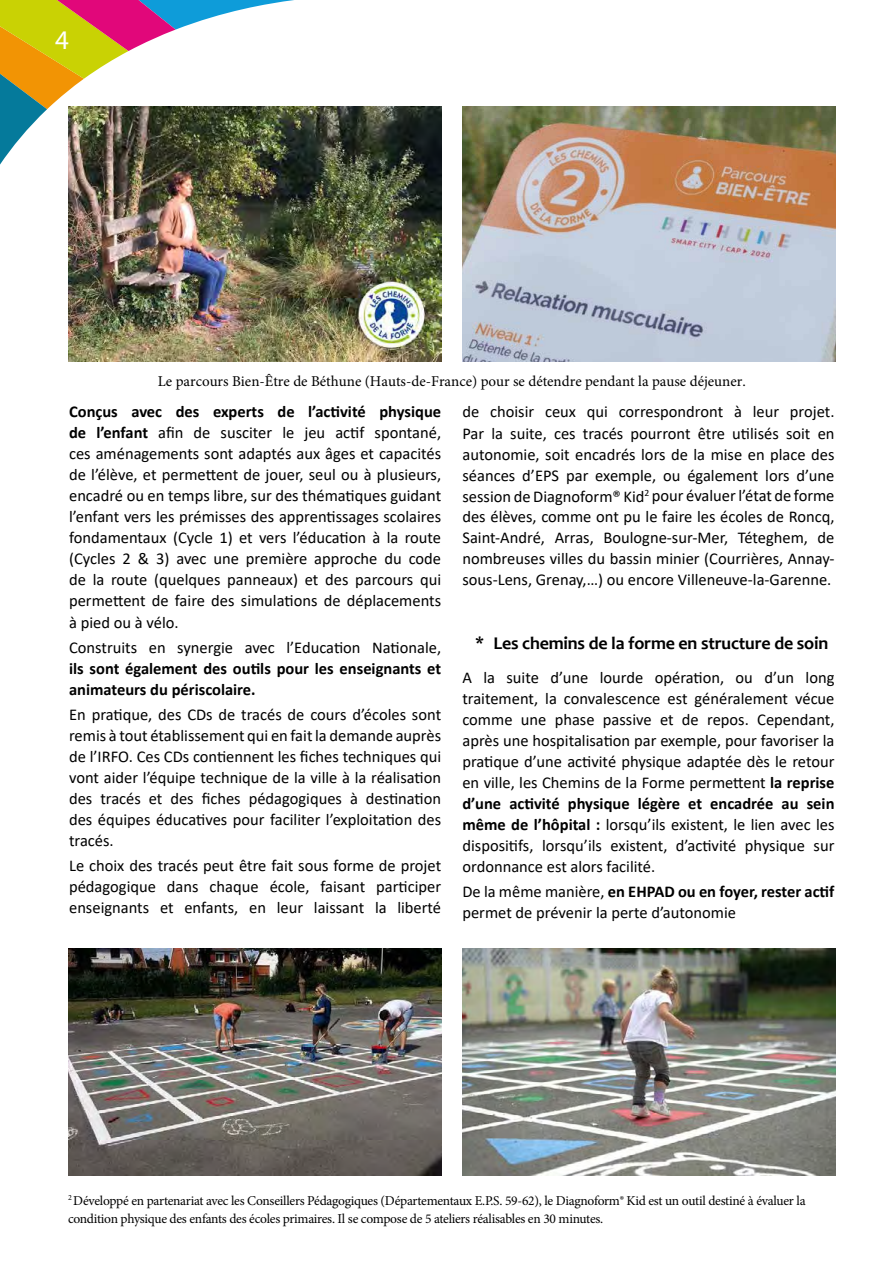
<style>
.page{position:relative;width:893px;height:1263px;background:#fff}
.page>*{position:absolute;margin:0;border:0;box-sizing:border-box;transform-origin:0 0}
.t1{font:27px "Myriad Pro";color:#fff}
.t2{font:700 18px "Candara";letter-spacing:-.01em;color:#000}
.t3{font:16.5px/21px "Calibri";color:#000;text-align:justify}
.t4{font:700 16.5px/21px "Calibri";color:#000}
.t5{font:15px "Minion Pro";color:#000}
.t6{font:13.5px/18px "Minion Pro";letter-spacing:-.02em;color:#000}
.s1{font-weight:700}
</style>
<div class="page">
<svg style="left:0;top:0;width:294px;height:165px"></svg>
<img style="left:69px;top:106px;width:373px;height:256px">
<img style="left:462px;top:106px;width:374px;height:256px">
<img style="left:68px;top:948px;width:373px;height:228px">
<img style="left:462px;top:948px;width:373px;height:228px">
<h1 class="t1" style="left:55px;top:23px;width:15px">4</h1>
<p class="t5" style="left:158px;top:371px;width:589px">Le parcours Bien-Être de Béthune (Hauts-de-France) pour se détendre pendant la pause déjeuner.</p>
<p class="t3" style="left:69px;top:401px;width:374px"><span class="s1">Conçus avec des experts de l’activité physique de l’enfant</span> afin de susciter le jeu actif spontané, ces aménagements sont adaptés aux âges et capacités de l’élève, et permettent de jouer, seul ou à plusieurs, encadré ou en temps libre, sur des thématiques guidant l’enfant vers les prémisses des apprentissages scolaires fondamentaux (Cycle 1) et vers l’éducation à la route (Cycles 2 &amp; 3) avec une première approche du code de la route (quelques panneaux) et des parcours qui permettent de faire des simulations de déplacements à pied ou à vélo.</p>
<p class="t3" style="left:69px;top:636px;width:374px">Construits en synergie avec l’Education Nationale,</p>
<p class="t4" style="left:69px;top:657px;width:374px">ils sont également des outils pour les enseignants et animateurs du périscolaire.</p>
<p class="t3" style="left:69px;top:704px;width:374px">En pratique, des CDs de tracés de cours d’écoles sont remis à tout établissement qui en fait la demande auprès de l’IRFO. Ces CDs contiennent les fiches techniques qui vont aider l’équipe technique de la ville à la réalisation des tracés et des fiches pédagogiques à destination des équipes éducatives pour faciliter l’exploitation des tracés.</p>
<p class="t3" style="left:69px;top:855px;width:374px">Le choix des tracés peut être fait sous forme de projet pédagogique dans chaque école, faisant participer enseignants et enfants, en leur laissant la liberté</p>
<p class="t3" style="left:462px;top:401px;width:374px">de choisir ceux qui correspondront à leur projet.<br>Par la suite, ces tracés pourront être utilisés soit en autonomie, soit encadrés lors de la mise en place des séances d’EPS par exemple, ou également lors d’une session de Diagnoform® Kid<sup>2</sup> pour évaluer l’état de forme des élèves, comme ont pu le faire les écoles de Roncq, Saint-André, Arras, Boulogne-sur-Mer, Téteghem, de nombreuses villes du bassin minier (Courrières, Annay&shy;sous-Lens, Grenay,…) ou encore Villeneuve-la-Garenne.</p>
<p class="t2" style="left:475px;top:632px;width:355px">* Les chemins de la forme en structure de soin</p>
<p class="t3" style="left:462px;top:667px;width:374px">A la suite d’une lourde opération, ou d’un long traitement, la convalescence est généralement vécue comme une phase passive et de repos. Cependant, après une hospitalisation par exemple, pour favoriser la pratique d’une activité physique adaptée dès le retour en ville, les Chemins de la Forme permettent <span class="s1">la reprise d’une activité physique légère et encadrée au sein même de l’hôpital :</span> lorsqu’ils existent, le lien avec les dispositifs, lorsqu’ils existent, d’activité physique sur ordonnance est alors facilité.</p>
<p class="t3" style="left:462px;top:881px;width:374px">De la même manière, <span class="s1">en EHPAD ou en foyer, rester actif </span>permet de prévenir la perte d’autonomie</p>
<p class="t6" style="left:68px;top:1191px;width:739px"><sup>2</sup> Développé en partenariat avec les Conseillers Pédagogiques (Départementaux E.P.S. 59-62), le Diagnoform® Kid est un outil destiné à évaluer la condition physique des enfants des écoles primaires. Il se compose de 5 ateliers réalisables en 30 minutes.</p>
</div>
